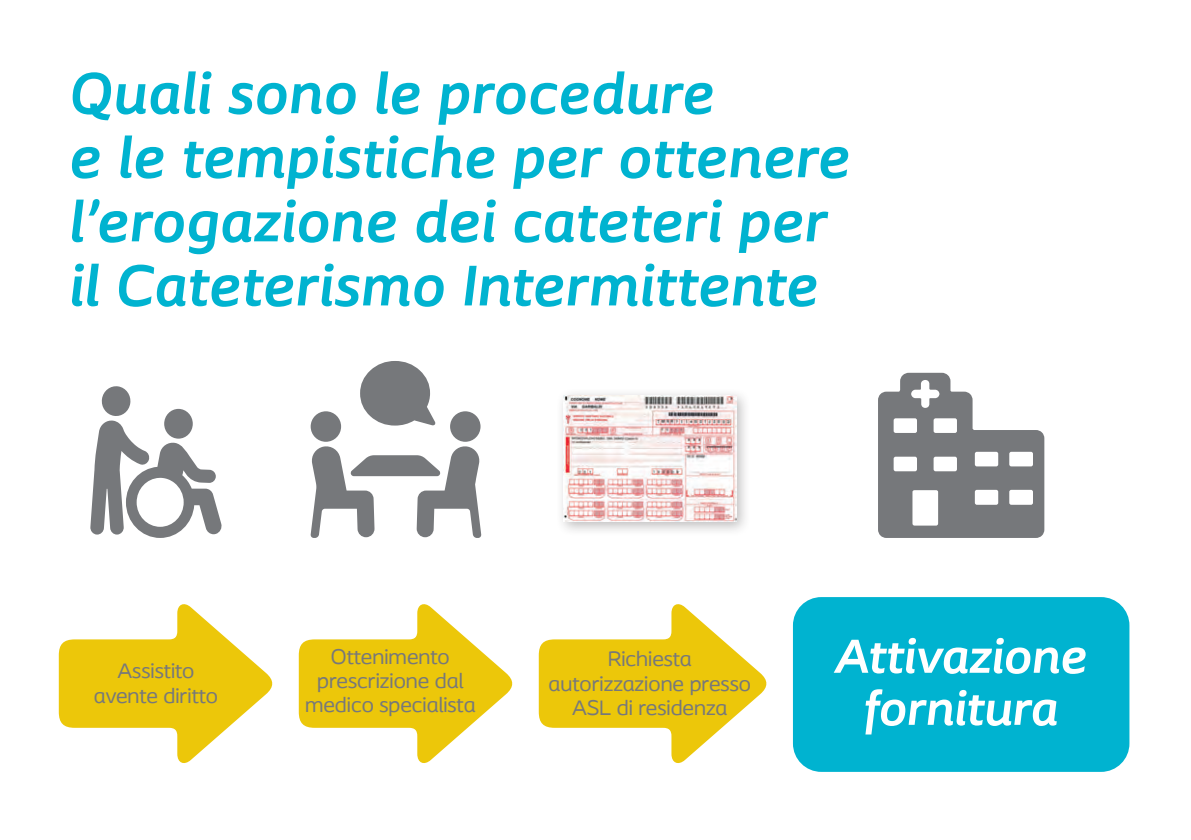
<style>
.page{position:relative;width:1191px;height:840px;background:#fff}
.page>*{position:absolute;margin:0;border:0;box-sizing:border-box;transform-origin:0 0}
.t1{font:italic 700 60px/64px "Coloplast";letter-spacing:.01em;color:#00b3d0}
.t2{font:italic 700 50px/52px "Coloplast";color:#fff;text-align:center}
.t3{font:22px/24px "Coloplast";color:#76787b;text-align:center}
</style>
<div class="page">
<div style="left:793px;top:596px;width:336px;height:175px;background:#00b3d0;border-radius:28px"></div>
<svg style="left:90px;top:386px;width:132px;height:151px"></svg>
<svg style="left:59px;top:604px;width:214px;height:159px"></svg>
<svg style="left:299px;top:604px;width:214px;height:159px"></svg>
<svg style="left:539px;top:604px;width:228px;height:159px"></svg>
<svg style="left:878px;top:372px;width:166px;height:165px"></svg>
<svg style="left:360px;top:361px;width:75px;height:64px"></svg>
<div style="left:311px;top:411px;width:30px;height:30px;background:#76787b;border-radius:50%"></div>
<div style="left:450px;top:411px;width:30px;height:30px;background:#76787b;border-radius:50%"></div>
<svg style="left:310px;top:446px;width:171px;height:91px"></svg>
<div style="left:555px;top:387px;width:196px;height:149px;background:#231f20;opacity:.3"></div>
<img style="left:563px;top:395px;width:173px;height:126px">
<h1 class="t1" style="left:68px;top:61px;width:782px">Quali sono le procedure<br>e le tempistiche per ottenere l’erogazione dei cateteri per il Cateterismo Intermittente</h1>
<p class="t3" style="left:94px;top:658px;width:126px">Assistito avente diritto</p>
<p class="t3" style="left:305px;top:643px;width:172px">Ottenimento prescrizione dal medico specialista</p>
<p class="t3" style="left:548px;top:646px;width:204px">Richiesta autorizzazione presso<br>ASL di residenza</p>
<h2 class="t2" style="left:833px;top:629px;width:254px">Attivazione fornitura</h2>
</div>
